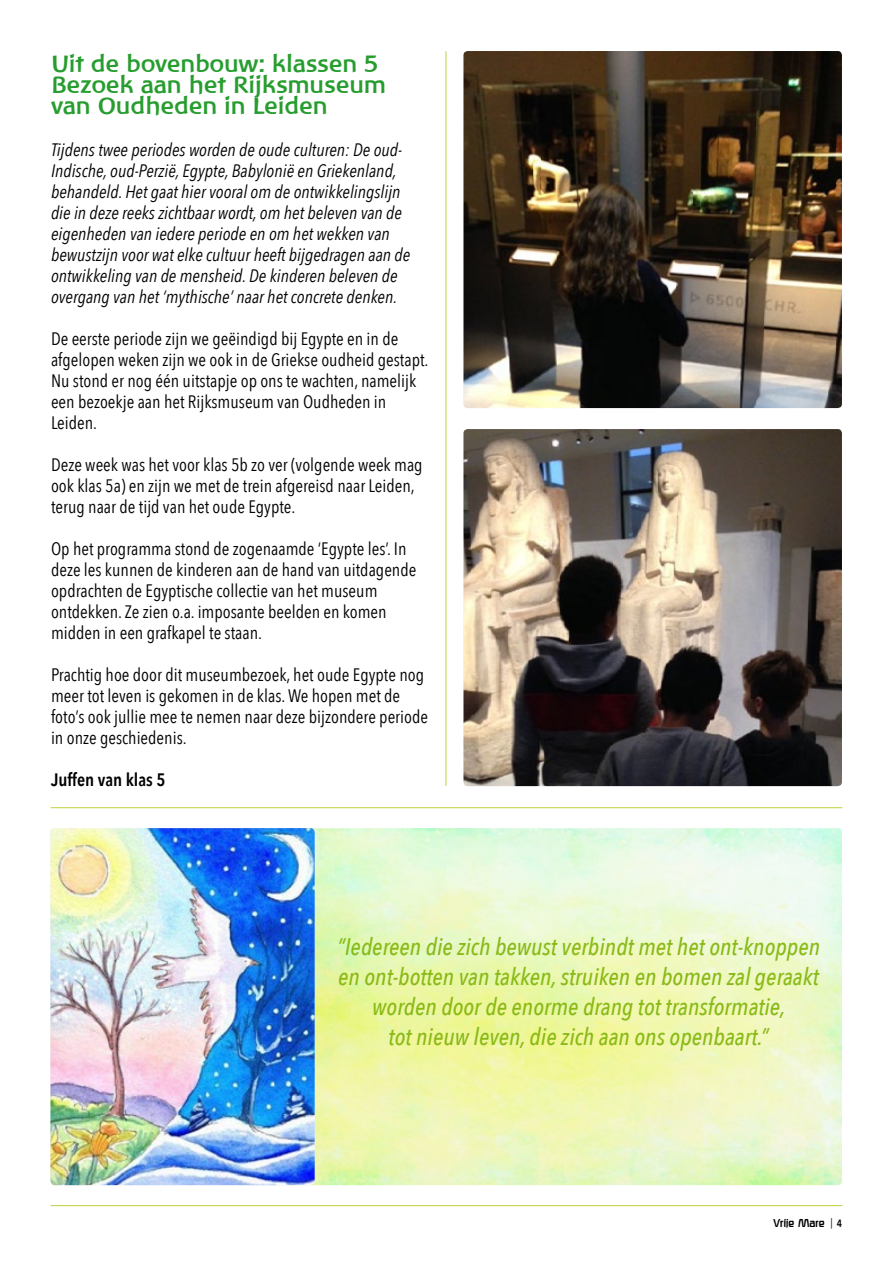
<style>
.page{position:relative;width:893px;height:1263px;background:#fff}
.page>*{position:absolute;margin:0;border:0;box-sizing:border-box;transform-origin:0 0}
.t1{font:italic 500 24px/30px "Avenir Next Condensed";color:#89ba17;text-align:center}
.t2{font:700 24px/21px "Baar Philos";color:#269d2e}
.t3{font:18px/21px "Avenir Next Condensed";color:#000}
.t4{font:italic 18px/21px "Avenir Next Condensed";color:#000}
.t5{font:600 18px "Avenir Next Condensed";color:#000}
.t6{font:700 10.5px "Roggenkamp";color:#000;scale:.95 1}
.s1{font-family:"Avenir Next Condensed";font-weight:400}
.s2{font-family:"Avenir Next Condensed";font-weight:600}
</style>
<div class="page">
<img style="left:315px;top:828px;width:527px;height:357px">
<hr style="left:51px;top:1205px;width:791px;height:1px;background:#c8d54f">
<hr style="left:51px;top:807px;width:791px;height:1px;background:#c8d54f">
<hr style="left:445px;top:52px;width:1px;height:733px;background:#c8d54f">
<img style="left:463px;top:51px;width:379px;height:357px">
<img style="left:463px;top:429px;width:379px;height:357px">
<img style="left:50px;top:828px;width:265px;height:357px">
<h1 class="t2" style="left:51px;top:53px;width:336px">Uit de bovenbouw: klassen 5<br>Bezoek aan het Rijksmuseum van Oudheden in Leiden</h1>
<p class="t4" style="left:51px;top:139px;width:361px">Tijdens twee periodes worden de oude culturen: De oud-Indische, oud-Perzië, Egypte, Babylonië en Griekenland, behandeld. Het gaat hier vooral om de ontwikkelingslijn die in deze reeks zichtbaar wordt, om het beleven van de eigenheden van iedere periode en om het wekken van bewustzijn voor wat elke cultuur heeft bijgedragen aan de ontwikkeling van de mensheid. De kinderen beleven de overgang van het ‘mythische’ naar het concrete denken.</p>
<p class="t3" style="left:51px;top:327px;width:379px">De eerste periode zijn we geëindigd bij Egypte en in de afgelopen weken zijn we ook in de Griekse oudheid gestapt.<br>Nu stond er nog één uitstapje op ons te wachten, namelijk een bezoekje aan het Rijksmuseum van Oudheden in Leiden.</p>
<p class="t3" style="left:51px;top:453px;width:373px">Deze week was het voor klas 5b zo ver (volgende week mag ook klas 5a) en zijn we met de trein afgereisd naar Leiden, terug naar de tijd van het oude Egypte.</p>
<p class="t3" style="left:51px;top:537px;width:367px">Op het programma stond de zogenaamde ‘Egypte les’. In deze les kunnen de kinderen aan de hand van uitdagende opdrachten de Egyptische collectie van het museum ontdekken. Ze zien o.a. imposante beelden en komen midden in een grafkapel te staan.</p>
<p class="t3" style="left:51px;top:664px;width:379px">Prachtig hoe door dit museumbezoek, het oude Egypte nog meer tot leven is gekomen in de klas. We hopen met de foto’s ook jullie mee te nemen naar deze bijzondere periode in onze geschiedenis.</p>
<p class="t5" style="left:51px;top:764px;width:116px">Juffen van klas 5</p>
<h1 class="t1" style="left:337px;top:931px;width:485px">“Iedereen die zich bewust verbindt met het ont-knoppen en ont-botten van takken, struiken en bomen zal geraakt worden door de enorme drang tot transformatie,<br>tot nieuw leven, die zich aan ons openbaart.”</h1>
<p class="t6" style="left:773px;top:1216px;width:74px">Vrije Mare <span class="s1">|</span> <span class="s2">4</span></p>
</div>
